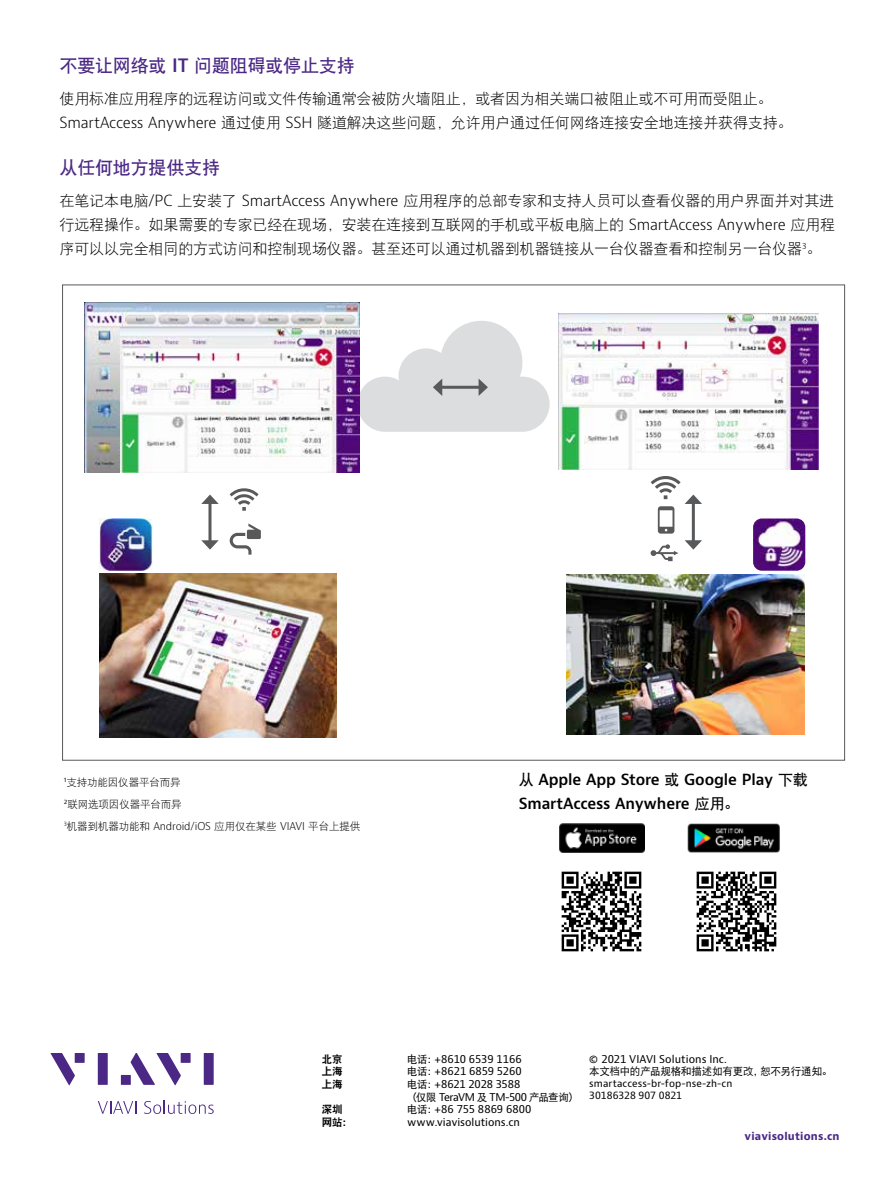
<style>
.page{position:relative;width:893px;height:1191px;background:#fff}
.page>*{position:absolute;margin:0;border:0;box-sizing:border-box;transform-origin:0 0}
.t1{font:18px "DFP Hei W7";letter-spacing:-.01em;color:#4b2885}
.t2{font:15px/24px "DFP Hei W3";letter-spacing:-.01em;color:#000}
.t3{font:600 15px/24px "Bernino Sans";letter-spacing:-.01em;color:#000}
.t4{font:10.5px "Bernino Sans";letter-spacing:-.005em;color:#000}
.t5{font:10.5px/22px "DFP Hei W3";letter-spacing:-.01em;color:#000}
.t6{font:10.5px/12.6px "Bernino Sans";letter-spacing:-.035em;color:#000}
.t7{font:10.5px "DFP Hei W5";letter-spacing:-.02em;color:#000}
.t8{font:700 10.5px "Bernino Sans";letter-spacing:.02em;color:#4b2885}
.t9{font:10.5px "DFP Hei W9";letter-spacing:-.005em;color:#000}
.t10{font:9.75px/11.7px "Bernino Sans";letter-spacing:.005em;color:#000}
.s1{font-family:"Bernino Sans";font-weight:600}
.s2{font-family:"Bernino Sans";font-weight:300}
.s3{font-family:"DFP Hei W7";font-weight:400}
.s4{font-family:"DFP Hei W5"}
</style>
<div class="page">
<svg style="left:51px;top:1053px;width:34px;height:32px"></svg>
<svg style="left:98px;top:1053px;width:10px;height:31px"></svg>
<svg style="left:204px;top:1053px;width:10px;height:31px"></svg>
<svg style="left:131px;top:1053px;width:60px;height:32px"></svg>
<div style="left:121px;top:1075px;width:10px;height:9px;background:#4b2885"></div>
<svg style="left:98px;top:1101px;width:38px;height:12px"></svg>
<svg style="left:144px;top:1100px;width:70px;height:14px"></svg>
<img style="left:84px;top:302px;width:275px;height:170px">
<img style="left:567px;top:574px;width:238px;height:161px">
<hr style="left:208px;top:501px;width:3px;height:42px;background:#58595b">
<svg style="left:201px;top:540px;width:18px;height:9px"></svg>
<svg style="left:201px;top:494px;width:18px;height:10px"></svg>
<hr style="left:692px;top:501px;width:3px;height:42px;background:#58595b">
<svg style="left:685px;top:540px;width:17px;height:9px"></svg>
<svg style="left:357px;top:321px;width:193px;height:111px"></svg>
<svg style="left:230px;top:488px;width:29px;height:22px"></svg>
<svg style="left:651px;top:544px;width:27px;height:17px"></svg>
<svg style="left:651px;top:476px;width:51px;height:57px"></svg>
<svg style="left:230px;top:523px;width:31px;height:31px"></svg>
<img style="left:99px;top:573px;width:238px;height:164px">
<img style="left:561px;top:871px;width:81px;height:81px">
<img style="left:559px;top:823px;width:85px;height:30px">
<img style="left:696px;top:871px;width:81px;height:81px">
<img style="left:687px;top:824px;width:92px;height:28px">
<img style="left:99px;top:518px;width:54px;height:53px">
<img style="left:753px;top:518px;width:52px;height:52px">
<img style="left:558px;top:314px;width:260px;height:155px">
<img style="left:121px;top:327px;width:239px;height:145px">
<p class="t1" style="left:60px;top:56px;width:297px">不要让网络或 <span class="s1">IT</span> 问题阻碍或停止支持</p>
<p class="t2" style="left:60px;top:87px;width:735px">使用标准应用程序的远程访问或文件传输通常会被防火墙阻止，或者因为相关端口被阻止或不可用而受阻止。<br><span class="s2">SmartAccess Anywhere</span> 通过使用 <span class="s2">SSH</span> 隧道解决这些问题，允许用户通过任何网络连接安全地连接并获得支持。</p>
<p class="t1" style="left:60px;top:158px;width:162px">从任何地方提供支持</p>
<p class="t2" style="left:60px;top:189px;width:777px;text-align:justify">在笔记本电脑<span class="s2">/PC</span> 上安装了 <span class="s2">SmartAccess Anywhere</span> 应用程序的总部专家和支持人员可以查看仪器的用户界面并对其进行远程操作。如果需要的专家已经在现场，安装在连接到互联网的手机或平板电脑上的 <span class="s2">SmartAccess Anywhere</span> 应用程序可以以完全相同的方式访问和控制现场仪器。甚至还可以通过机器到机器链接从一台仪器查看和控制另一台仪器<sup>3</sup>。</p>
<p class="t5" style="left:64px;top:771px;width:298px"><span class="s2">¹</span>支持功能因仪器平台而异<br><span class="s2">²</span>联网选项因仪器平台而异<br><sup>3</sup>机器到机器功能和 <span class="s2">Android/iOS</span> 应用仅在某些 <span class="s2">VIAVI</span> 平台上提供</p>
<p class="t3" style="left:519px;top:768px;width:291px"><span class="s3">从</span> Apple App Store <span class="s3">或</span> Google Play <span class="s3">下载<br></span>SmartAccess Anywhere <span class="s3">应用。</span></p>
<p class="t9" style="left:322px;top:1053px;width:22px">北京</p>
<p class="t4" style="left:407px;top:1052px;width:116px"><span class="s4">电话：</span>+8610 6539 1166</p>
<p class="t9" style="left:322px;top:1066px;width:22px">上海</p>
<p class="t4" style="left:407px;top:1064px;width:116px"><span class="s4">电话：</span>+8621 6859 5260</p>
<p class="t9" style="left:322px;top:1079px;width:22px">上海</p>
<p class="t6" style="left:407px;top:1078px;width:173px"><span class="s4">电话：</span>+8621 2028 3588<br><span class="s4">（仅限</span> TeraVM <span class="s4">及</span> TM-500 <span class="s4">产品查询）</span></p>
<p class="t9" style="left:322px;top:1104px;width:22px">深圳</p>
<p class="t4" style="left:407px;top:1102px;width:126px"><span class="s4">电话：</span>+86 755 8869 6800</p>
<p class="t9" style="left:322px;top:1116px;width:32px">网站：</p>
<p class="t4" style="left:407px;top:1115px;width:114px">www.viavisolutions.cn</p>
<p class="t4" style="left:589px;top:1052px;width:139px">© 2021 VIAVI Solutions Inc.</p>
<p class="t7" style="left:589px;top:1066px;width:245px">本文档中的产品规格和描述如有更改，恕不另行通知。</p>
<p class="t10" style="left:589px;top:1077px;width:145px">smartaccess-br-fop-nse-zh-cn<br>30186328 907 0821</p>
<p class="t8" style="left:745px;top:1129px;width:96px">viavisolutions.cn</p>
</div>
